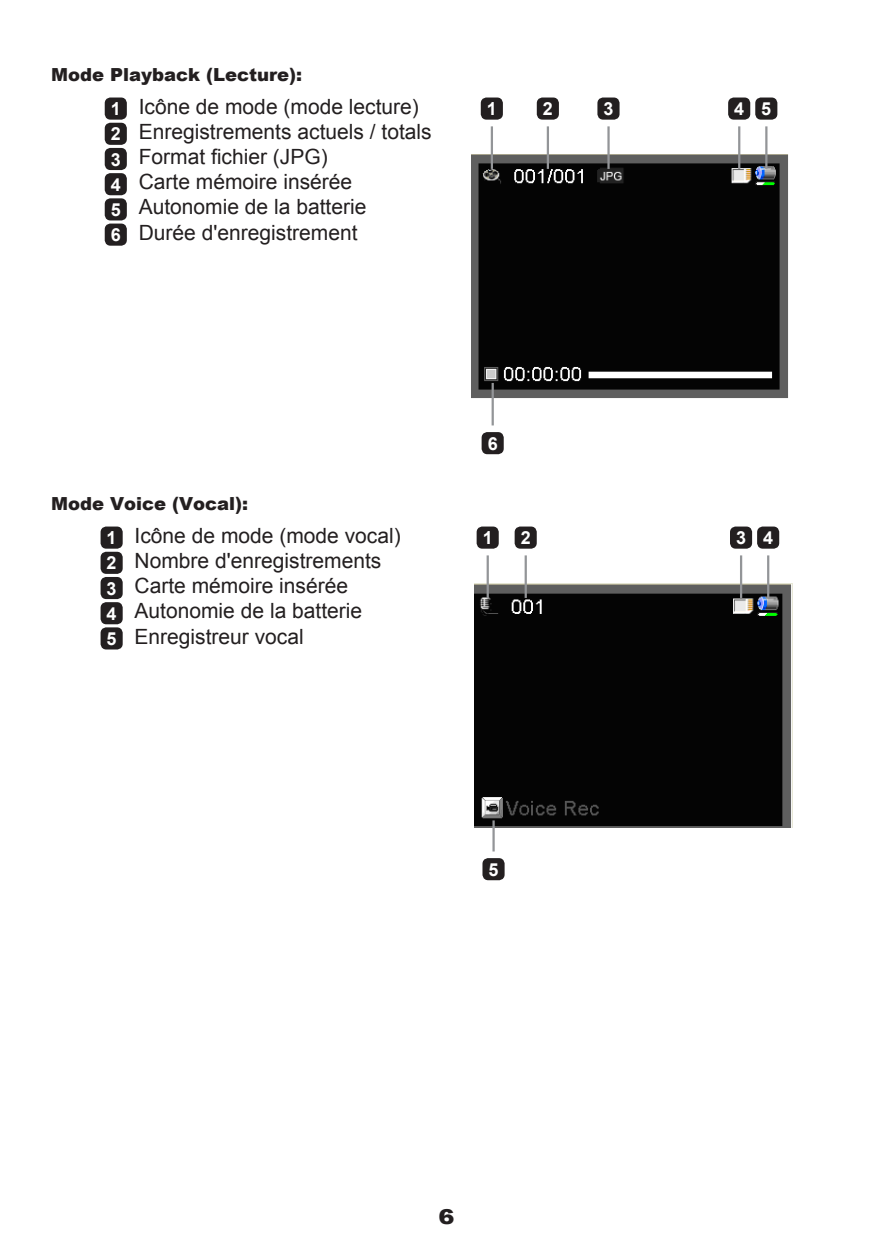
<style>
.page{position:relative;width:893px;height:1259px;background:#fff}
.page>*{position:absolute;margin:0;border:0;box-sizing:border-box;transform-origin:0 0}
.t1{font:21px/25.2px "Arial";color:#231f20}
.t2{font:900 18px "Arial";color:#231f20}
.t3{font:700 18px "Arial";color:#fff}
.s1{font-weight:700;font-size:18px;color:#fff}
</style>
<div class="page">
<div style="left:106px;top:99px;width:19px;height:19px;background:#231f20;border-radius:4px"></div>
<div style="left:105px;top:97px;width:22px;height:23px;border:3px solid #231f20;border-radius:4px"></div>
<div style="left:106px;top:124px;width:19px;height:19px;background:#231f20;border-radius:4px"></div>
<div style="left:105px;top:123px;width:22px;height:22px;border:3px solid #231f20;border-radius:4px"></div>
<div style="left:106px;top:149px;width:19px;height:20px;background:#231f20;border-radius:4px"></div>
<div style="left:105px;top:148px;width:22px;height:22px;border:3px solid #231f20;border-radius:4px"></div>
<div style="left:106px;top:175px;width:19px;height:19px;background:#231f20;border-radius:4px"></div>
<div style="left:105px;top:173px;width:22px;height:22px;border:3px solid #231f20;border-radius:4px"></div>
<div style="left:106px;top:200px;width:19px;height:19px;background:#231f20;border-radius:4px"></div>
<div style="left:105px;top:198px;width:22px;height:22px;border:3px solid #231f20;border-radius:4px"></div>
<div style="left:106px;top:225px;width:19px;height:19px;background:#231f20;border-radius:4px"></div>
<div style="left:105px;top:223px;width:22px;height:23px;border:3px solid #231f20;border-radius:4px"></div>
<img style="left:472px;top:155px;width:316px;height:243px">
<div style="left:482px;top:99px;width:19px;height:19px;background:#231f20;border-radius:4px"></div>
<div style="left:481px;top:97px;width:22px;height:23px;border:3px solid #231f20;border-radius:4px"></div>
<hr style="left:491px;top:126px;width:2px;height:43px;background:#939598">
<div style="left:538px;top:99px;width:19px;height:19px;background:#231f20;border-radius:4px"></div>
<div style="left:537px;top:97px;width:22px;height:23px;border:3px solid #231f20;border-radius:4px"></div>
<hr style="left:547px;top:126px;width:2px;height:43px;background:#939598">
<div style="left:599px;top:99px;width:19px;height:19px;background:#231f20;border-radius:4px"></div>
<div style="left:597px;top:97px;width:22px;height:23px;border:3px solid #231f20;border-radius:4px"></div>
<hr style="left:607px;top:126px;width:3px;height:43px;background:#939598">
<div style="left:730px;top:99px;width:19px;height:19px;background:#231f20;border-radius:4px"></div>
<div style="left:728px;top:97px;width:22px;height:23px;border:3px solid #231f20;border-radius:4px"></div>
<hr style="left:738px;top:126px;width:2px;height:43px;background:#939598">
<div style="left:757px;top:99px;width:19px;height:19px;background:#231f20;border-radius:4px"></div>
<div style="left:755px;top:97px;width:22px;height:23px;border:3px solid #231f20;border-radius:4px"></div>
<hr style="left:765px;top:126px;width:2px;height:43px;background:#939598">
<div style="left:483px;top:433px;width:19px;height:20px;background:#231f20;border-radius:4px"></div>
<div style="left:482px;top:432px;width:22px;height:22px;border:3px solid #231f20;border-radius:4px"></div>
<hr style="left:492px;top:383px;width:2px;height:42px;background:#939598">
<div style="left:102px;top:528px;width:19px;height:19px;background:#231f20;border-radius:4px"></div>
<div style="left:101px;top:526px;width:22px;height:22px;border:3px solid #231f20;border-radius:4px"></div>
<div style="left:102px;top:553px;width:19px;height:19px;background:#231f20;border-radius:4px"></div>
<div style="left:101px;top:552px;width:22px;height:22px;border:3px solid #231f20;border-radius:4px"></div>
<div style="left:102px;top:578px;width:19px;height:19px;background:#231f20;border-radius:4px"></div>
<div style="left:101px;top:577px;width:22px;height:22px;border:3px solid #231f20;border-radius:4px"></div>
<div style="left:102px;top:603px;width:19px;height:20px;background:#231f20;border-radius:4px"></div>
<div style="left:101px;top:602px;width:22px;height:22px;border:3px solid #231f20;border-radius:4px"></div>
<div style="left:102px;top:629px;width:19px;height:19px;background:#231f20;border-radius:4px"></div>
<div style="left:101px;top:627px;width:22px;height:22px;border:3px solid #231f20;border-radius:4px"></div>
<img style="left:475px;top:583px;width:317px;height:244px">
<div style="left:478px;top:528px;width:19px;height:19px;background:#231f20;border-radius:4px"></div>
<div style="left:477px;top:526px;width:22px;height:22px;border:3px solid #231f20;border-radius:4px"></div>
<hr style="left:487px;top:555px;width:2px;height:43px;background:#939598">
<div style="left:516px;top:528px;width:19px;height:19px;background:#231f20;border-radius:4px"></div>
<div style="left:515px;top:526px;width:22px;height:22px;border:3px solid #231f20;border-radius:4px"></div>
<hr style="left:525px;top:555px;width:2px;height:43px;background:#939598">
<div style="left:731px;top:528px;width:20px;height:19px;background:#231f20;border-radius:4px"></div>
<div style="left:730px;top:526px;width:22px;height:22px;border:3px solid #231f20;border-radius:4px"></div>
<hr style="left:740px;top:555px;width:2px;height:43px;background:#939598">
<div style="left:759px;top:528px;width:19px;height:19px;background:#231f20;border-radius:4px"></div>
<div style="left:757px;top:526px;width:22px;height:22px;border:3px solid #231f20;border-radius:4px"></div>
<hr style="left:767px;top:555px;width:2px;height:43px;background:#939598">
<div style="left:484px;top:859px;width:19px;height:19px;background:#231f20;border-radius:4px"></div>
<div style="left:482px;top:858px;width:23px;height:22px;border:3px solid #231f20;border-radius:4px"></div>
<hr style="left:492px;top:820px;width:3px;height:31px;background:#939598">
<p class="t2" style="left:51px;top:62px;width:253px">Mode Playback (Lecture):</p>
<p class="t1" style="left:111px;top:94px;width:322px"><span class="s1">1</span> Icône de mode (mode lecture)<br><span class="s1">2</span> Enregistrements actuels / totals<br><span class="s1">3</span> Format fichier (JPG)<br><span class="s1">4</span> Carte mémoire insérée<br><span class="s1">5</span> Autonomie de la batterie<br><span class="s1">6</span> Durée d'enregistrement</p>
<p class="t3" style="left:487px;top:97px;width:12px">1</p>
<p class="t3" style="left:543px;top:97px;width:12px">2</p>
<p class="t3" style="left:603px;top:97px;width:12px">3</p>
<p class="t3" style="left:734px;top:97px;width:39px">4 5</p>
<p class="t3" style="left:488px;top:431px;width:12px">6</p>
<p class="t2" style="left:51px;top:491px;width:199px">Mode Voice (Vocal):</p>
<p class="t1" style="left:107px;top:523px;width:296px"><span class="s1">1</span> Icône de mode (mode vocal)<br><span class="s1">2</span> Nombre d'enregistrements<br><span class="s1">3</span> Carte mémoire insérée<br><span class="s1">4</span> Autonomie de la batterie<br><span class="s1">5</span> Enregistreur vocal</p>
<p class="t3" style="left:483px;top:526px;width:12px">1</p>
<p class="t3" style="left:521px;top:526px;width:12px">2</p>
<p class="t3" style="left:736px;top:526px;width:39px">3 4</p>
<p class="t3" style="left:488px;top:857px;width:12px">5</p>
</div>
